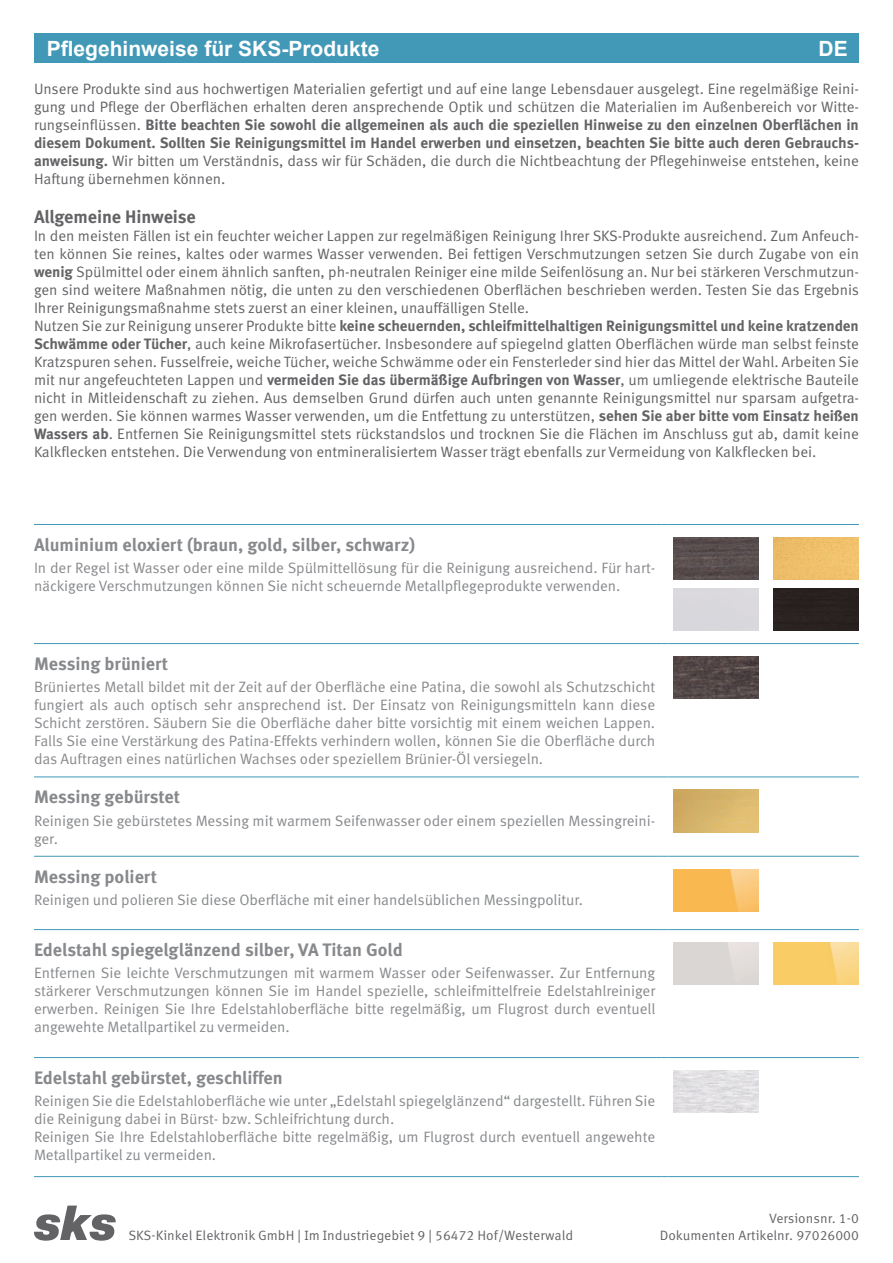
<style>
.page{position:relative;width:893px;height:1263px;background:#fff}
.page>*{position:absolute;margin:0;border:0;box-sizing:border-box;transform-origin:0 0}
.t1{font:700 21px "Arial";color:#fff}
.Überschrift_1{font:700 18px "Meta OT";letter-spacing:-.005em;color:#87898c}
.Absatz_unter_Ü1{font:700 18px "Meta OT";letter-spacing:-.005em;color:#636366}
.Absatz_unter_Ü1-2{font:15px/18px "Meta OT";letter-spacing:-.005em;color:#636366;text-align:justify}
.Absatz_unter_Ü1-3{font:15px/18px "Meta OT";letter-spacing:-.005em;color:#87898c}
.t2{font:13.5px "Meta Correspondence Pro";color:#636366}
.s1{font-weight:700}
</style>
<div class="page">
<svg style="left:34px;top:1205px;width:82px;height:36px"></svg>
<div style="left:34px;top:34px;width:825px;height:29px;background:#4198b7"></div>
<hr style="left:34px;top:776px;width:627px;height:1px;background:#4198b7">
<hr style="left:668px;top:776px;width:191px;height:1px;background:#4198b7">
<hr style="left:34px;top:856px;width:627px;height:1px;background:#4198b7">
<hr style="left:668px;top:856px;width:191px;height:1px;background:#4198b7">
<hr style="left:34px;top:929px;width:627px;height:1px;background:#4198b7">
<hr style="left:668px;top:929px;width:191px;height:1px;background:#4198b7">
<hr style="left:34px;top:1057px;width:627px;height:1px;background:#4198b7">
<hr style="left:668px;top:1057px;width:191px;height:1px;background:#4198b7">
<hr style="left:34px;top:1176px;width:627px;height:1px;background:#4198b7">
<hr style="left:668px;top:1176px;width:191px;height:1px;background:#4198b7">
<hr style="left:34px;top:524px;width:627px;height:1px;background:#4198b7">
<hr style="left:668px;top:524px;width:191px;height:1px;background:#4198b7">
<hr style="left:34px;top:643px;width:627px;height:1px;background:#4198b7">
<hr style="left:668px;top:643px;width:191px;height:1px;background:#4198b7">
<img style="left:674px;top:537px;width:85px;height:43px">
<div style="left:773px;top:537px;width:86px;height:43px;background:#efbf6b"></div>
<div style="left:773px;top:588px;width:86px;height:43px;background:#29211f"></div>
<img style="left:674px;top:656px;width:85px;height:43px">
<img style="left:674px;top:790px;width:85px;height:42px">
<img style="left:674px;top:869px;width:85px;height:42px">
<img style="left:773px;top:942px;width:86px;height:43px">
<img style="left:674px;top:1070px;width:85px;height:43px">
<h1 class="t1" style="left:47px;top:34px;width:334px">Pflegehinweise für SKS-Produkte</h1>
<p class="Absatz_unter_Ü1-2" style="left:34px;top:80px;width:826px">Unsere Produkte sind aus hochwertigen Materialien gefertigt und auf eine lange Lebensdauer ausgelegt. Eine regelmäßige Reini&shy;gung und Pflege der Oberflächen erhalten deren ansprechende Optik und schützen die Materialien im Außenbereich vor Witte&shy;rungseinflüssen. <span class="s1">Bitte beachten Sie sowohl die allgemeinen als auch die speziellen Hinweise zu den einzelnen Oberflächen in diesem Dokument. Sollten Sie Reinigungsmittel im Handel erwerben und einsetzen, beachten Sie bitte auch deren Gebrauchs&shy;anweisung.</span> Wir bitten um Verständnis, dass wir für Schäden, die durch die Nichtbeachtung der Pflegehinweise entstehen, keine Haftung übernehmen können.</p>
<p class="Absatz_unter_Ü1" style="left:34px;top:206px;width:163px">Allgemeine Hinweise</p>
<p class="Absatz_unter_Ü1-2" style="left:34px;top:227px;width:827px">In den meisten Fällen ist ein feuchter weicher Lappen zur regelmäßigen Reinigung Ihrer SKS-Produkte ausreichend. Zum Anfeuch&shy;ten können Sie reines, kaltes oder warmes Wasser verwenden. Bei fettigen Verschmutzungen setzen Sie durch Zugabe von ein <span class="s1">wenig</span> Spülmittel oder einem ähnlich sanften, ph-neutralen Reiniger eine milde Seifenlösung an. Nur bei stärkeren Verschmutzun&shy;gen sind weitere Maßnahmen nötig, die unten zu den verschiedenen Oberflächen beschrieben werden. Testen Sie das Ergebnis Ihrer Reinigungsmaßnahme stets zuerst an einer kleinen, unauffälligen Stelle.</p>
<p class="Absatz_unter_Ü1-2" style="left:34px;top:317px;width:826px">Nutzen Sie zur Reinigung unserer Produkte bitte <span class="s1">keine scheuernden, schleifmittelhaltigen Reinigungsmittel und keine kratzenden Schwämme oder Tücher</span>, auch keine Mikrofasertücher. Insbesondere auf spiegelnd glatten Oberflächen würde man selbst feinste Kratzspuren sehen. Fusselfreie, weiche Tücher, weiche Schwämme oder ein Fensterleder sind hier das Mittel der Wahl. Arbeiten Sie mit nur angefeuchteten Lappen und <span class="s1">vermeiden Sie das übermäßige Aufbringen von Wasser</span>, um umliegende elektrische Bauteile nicht in Mitleidenschaft zu ziehen. Aus demselben Grund dürfen auch unten genannte Reinigungsmittel nur sparsam aufgetra&shy;gen werden. Sie können warmes Wasser verwenden, um die Entfettung zu unterstützen, <span class="s1">sehen Sie aber bitte vom Einsatz heißen Wassers ab</span>. Entfernen Sie Reinigungsmittel stets rückstandslos und trocknen Sie die Flächen im Anschluss gut ab, damit keine Kalkflecken entstehen. Die Verwendung von entmineralisiertem Wasser trägt ebenfalls zur Vermeidung von Kalkflecken bei.</p>
<h1 class="t1" style="left:819px;top:34px;width:31px">DE</h1>
<p class="Überschrift_1" style="left:34px;top:533px;width:383px">Aluminium eloxiert (braun, gold, silber, schwarz)</p>
<p class="Absatz_unter_Ü1-3" style="left:34px;top:559px;width:623px">In der Regel ist Wasser oder eine milde Spülmittellösung für die Reinigung ausreichend. Für hart&shy;näckigere Verschmutzungen können Sie nicht scheuernde Metallpflegeprodukte verwenden.</p>
<p class="Überschrift_1" style="left:34px;top:652px;width:136px">Messing brüniert</p>
<p class="Absatz_unter_Ü1-3" style="left:34px;top:678px;width:623px;text-align:justify">Brüniertes Metall bildet mit der Zeit auf der Oberfläche eine Patina, die sowohl als Schutzschicht fungiert als auch optisch sehr ansprechend ist. Der Einsatz von Reinigungsmitteln kann diese Schicht zerstören. Säubern Sie die Oberfläche daher bitte vorsichtig mit einem weichen Lappen.<br>Falls Sie eine Verstärkung des Patina-Effekts verhindern wollen, können Sie die Oberfläche durch das Auftragen eines natürlichen Wachses oder speziellem Brünier-Öl versiegeln.</p>
<p class="Überschrift_1" style="left:34px;top:786px;width:148px">Messing gebürstet</p>
<p class="Absatz_unter_Ü1-3" style="left:34px;top:811px;width:623px">Reinigen Sie gebürstetes Messing mit warmem Seifenwasser oder einem speziellen Messingreini&shy;ger.</p>
<p class="Überschrift_1" style="left:34px;top:865px;width:124px">Messing poliert</p>
<p class="Absatz_unter_Ü1-3" style="left:34px;top:891px;width:551px">Reinigen und polieren Sie diese Oberfläche mit einer handelsüblichen Messingpolitur.</p>
<p class="Überschrift_1" style="left:34px;top:938px;width:370px">Edelstahl spiegelglänzend silber, VA Titan Gold</p>
<p class="Absatz_unter_Ü1-3" style="left:34px;top:964px;width:623px;text-align:justify">Entfernen Sie leichte Verschmutzungen mit warmem Wasser oder Seifenwasser. Zur Entfernung stärkerer Verschmutzungen können Sie im Handel spezielle, schleifmittelfreie Edelstahlreiniger erwerben. Reinigen Sie Ihre Edelstahloberfläche bitte regelmäßig, um Flugrost durch eventuell angewehte Metallpartikel zu vermeiden.</p>
<p class="Überschrift_1" style="left:34px;top:1066px;width:250px">Edelstahl gebürstet, geschliffen</p>
<p class="Absatz_unter_Ü1-3" style="left:34px;top:1092px;width:623px">Reinigen Sie die Edelstahloberfläche wie unter „Edelstahl spiegelglänzend“ dargestellt. Führen Sie die Reinigung dabei in Bürst- bzw. Schleifrichtung durch.</p>
<p class="Absatz_unter_Ü1-3" style="left:34px;top:1128px;width:623px">Reinigen Sie Ihre Edelstahloberfläche bitte regelmäßig, um Flugrost durch eventuell angewehte<br>Metallpartikel zu vermeiden.</p>
<p class="t2" style="left:769px;top:1208px;width:91px">Versionsnr. 1-0</p>
<p class="t2" style="left:128px;top:1224px;width:446px">SKS-Kinkel Elektronik GmbH | Im Industriegebiet 9 | 56472 Hof/Westerwald</p>
<p class="t2" style="left:660px;top:1224px;width:201px">Dokumenten Artikelnr. 97026000</p>
</div>
